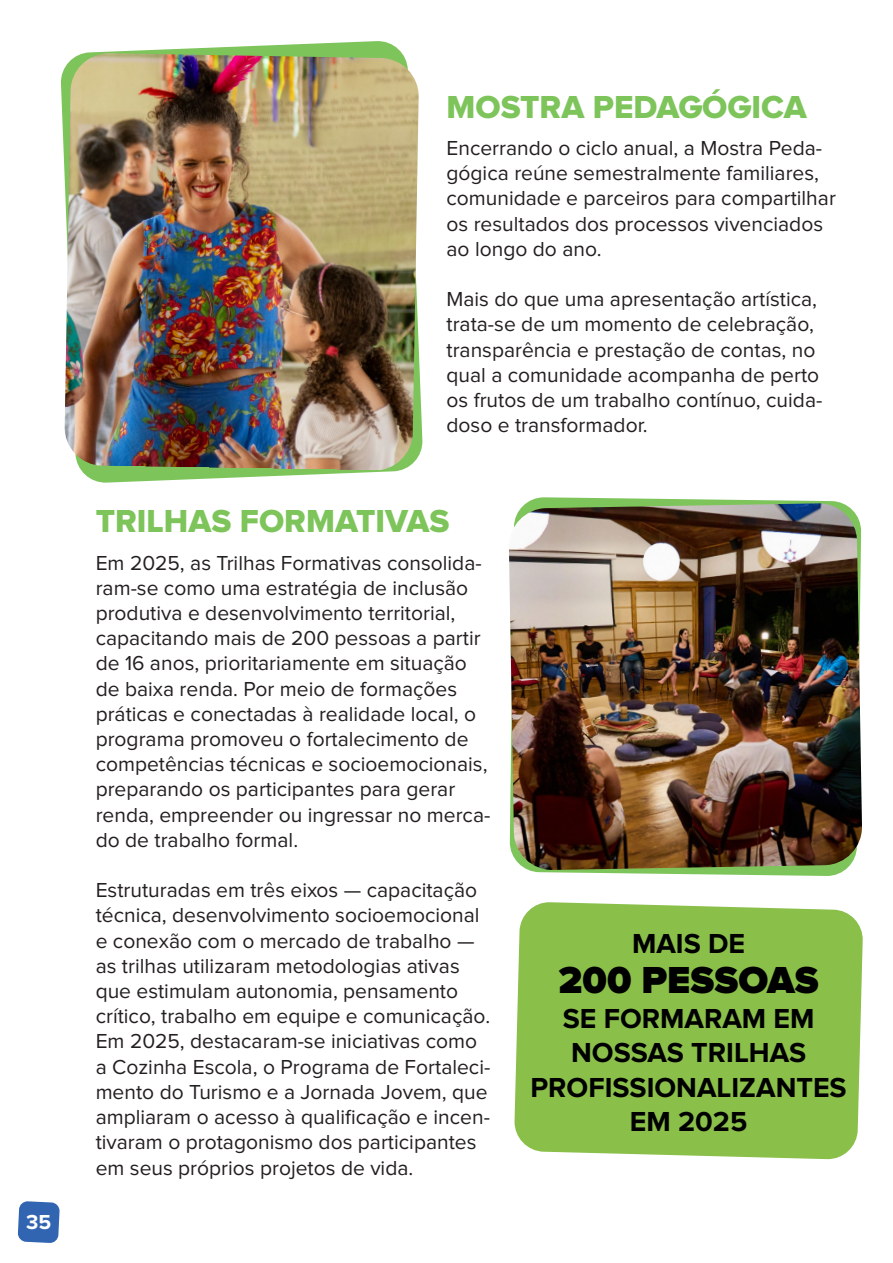
<style>
.page{position:relative;width:893px;height:1263px;background:#fff}
.page>*{position:absolute;margin:0;border:0;box-sizing:border-box;transform-origin:0 0}
.t1{font:900 39px "Proxima Nova";color:#000}
.titulos{font:33px "Proxima Nova A Extrabld";color:#7dc45a}
.t2{font:700 28.5px/34.5px "Proxima Nova";color:#000;text-align:center}
.t3{font:21px/25.2px "Proxima Nova";color:#231f20}
.t4{font:700 21px "Proxima Nova";color:#fff}
</style>
<div class="page">
<svg style="left:18px;top:1201px;width:42px;height:42px;background:#4675b9"></svg>
<svg style="left:61px;top:41px;width:362px;height:442px"></svg>
<svg style="left:526px;top:497px;width:319px;height:379px;fill:#7dc45b"></svg>
<img style="left:64px;top:53px;width:355px;height:418px">
<img style="left:509px;top:503px;width:353px;height:367px">
<div style="left:514px;top:902px;width:349px;height:257px;background:#8abf49"></div>
<p class="t4" style="left:26px;top:1210px;width:27px">35</p>
<p class="titulos" style="left:446px;top:87px;width:362px">MOSTRA PEDAGÓGICA</p>
<p class="t3" style="left:446px;top:136px;width:391px">Encerrando o ciclo anual, a Mostra Peda&shy;gógica reúne semestralmente familiares, comunidade e parceiros para compartilhar os resultados dos processos vivenciados ao longo do ano.</p>
<p class="t3" style="left:446px;top:288px;width:377px">Mais do que uma apresentação artística, trata-se de um momento de celebração, transparência e prestação de contas, no qual a comunidade acompanha de perto os frutos de um trabalho contínuo, cuida&shy;doso e transformador.</p>
<p class="titulos" style="left:96px;top:502px;width:355px">TRILHAS FORMATIVAS</p>
<p class="t3" style="left:96px;top:551px;width:396px">Em 2025, as Trilhas Formativas consolida&shy;ram-se como uma estratégia de inclusão produtiva e desenvolvimento territorial, capacitando mais de 200 pessoas a partir de 16 anos, prioritariamente em situação de baixa renda. Por meio de formações práticas e conectadas à realidade local, o programa promoveu o fortalecimento de competências técnicas e socioemocionais, preparando os participantes para gerar renda, empreender ou ingressar no merca&shy;do de trabalho formal.</p>
<p class="t3" style="left:96px;top:878px;width:396px">Estruturadas em três eixos — capacitação técnica, desenvolvimento socioemocional e conexão com o mercado de trabalho — as trilhas utilizaram metodologias ativas que estimulam autonomia, pensamento crítico, trabalho em equipe e comunicação.<br>Em 2025, destacaram-se iniciativas como a Cozinha Escola, o Programa de Fortaleci&shy;mento do Turismo e a Jornada Jovem, que ampliaram o acesso à qualificação e incen&shy;tivaram o protagonismo dos participantes em seus próprios projetos de vida.</p>
<p class="t2" style="left:632px;top:926px;width:115px">MAIS DE</p>
<p class="t1" style="left:559px;top:958px;width:262px">200 PESSOAS</p>
<p class="t2" style="left:530px;top:1001px;width:318px">SE FORMARAM EM<br>NOSSAS TRILHAS<br>PROFISSIONALIZANTES<br>EM 2025</p>
</div>
